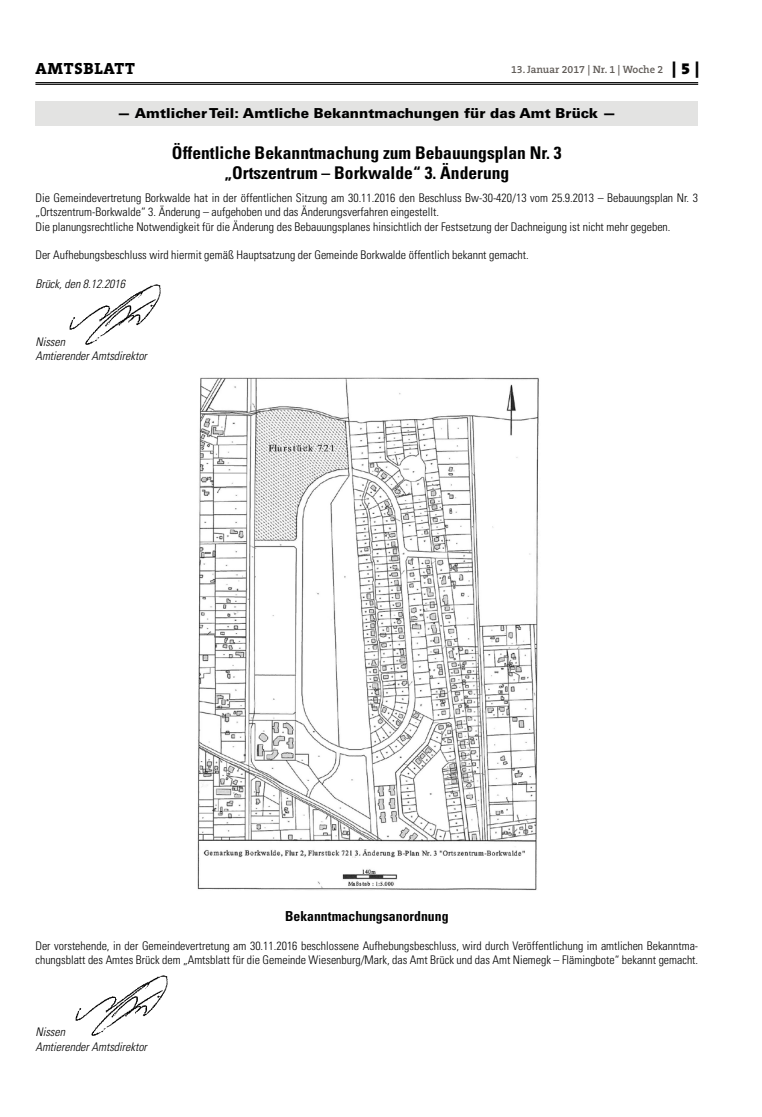
<style>
.page{position:relative;width:762px;height:1117px;background:#fff}
.page>*{position:absolute;margin:0;border:0;box-sizing:border-box;transform-origin:0 0}
.t1{font:700 condensed 17.5px/20px "Univers";color:#000;text-align:center}
.t2{font:800 16.25px "The Serif B W8";letter-spacing:.045em;color:#000}
.t3{font:900 13.75px "Univers";letter-spacing:.005em;color:#000}
.t4{font:700 condensed 13.75px "Univers";color:#000}
.t5{font:300 condensed 11.88px/14.4px "Univers";color:#000}
.t6{font:italic 300 condensed 11.88px/14.4px "Univers";color:#000}
.t7{font:600 10.62px "The Serif B W6";color:#615c58}
.s1{font-family:"The Serif B W9";font-weight:900;font-size:16.25px;color:#000}
</style>
<div class="page">
<hr style="left:35px;top:82px;width:663px;height:1px;background:#000">
<hr style="left:35px;top:84px;width:663px;height:1px;background:#000">
<div style="left:35px;top:101px;width:663px;height:25px;background:#e3e3e2"></div>
<img style="left:69px;top:284px;width:92px;height:61px">
<img style="left:197px;top:377px;width:342px;height:512px">
<img style="left:75px;top:975px;width:93px;height:60px">
<h2 class="t2" style="left:36px;top:58px;width:101px">AMTSBLATT</h2>
<p class="t7" style="left:511px;top:63px;width:190px">13. Januar 2017 | Nr. 1 | Woche 2 <span class="s1">| 5 |</span></p>
<p class="t3" style="left:117px;top:104px;width:500px">— Amtlicher Teil: Amtliche Bekanntmachungen für das Amt Brück —</p>
<h1 class="t1" style="left:172px;top:142px;width:391px">Öffentliche Bekanntmachung zum Bebauungsplan Nr. 3 „Ortszentrum – Borkwalde“ 3. Änderung</h1>
<p class="t5" style="left:35px;top:190px;width:664px">Die Gemeindevertretung Borkwalde hat in der öffentlichen Sitzung am 30.11.2016 den Beschluss Bw-30-420/13 vom 25.9.2013 – Bebauungsplan Nr. 3 „Ortszentrum-Borkwalde“ 3. Änderung – aufgehoben und das Änderungsverfahren eingestellt.<br>Die planungsrechtliche Notwendigkeit für die Änderung des Bebauungsplanes hinsichtlich der Festsetzung der Dachneigung ist nicht mehr gegeben.</p>
<p class="t5" style="left:35px;top:248px;width:495px">Der Aufhebungsbeschluss wird hiermit gemäß Hauptsatzung der Gemeinde Borkwalde öffentlich bekannt gemacht.</p>
<p class="t6" style="left:35px;top:277px;width:91px">Brück, den 8.12.2016</p>
<p class="t6" style="left:35px;top:334px;width:113px">Nissen<br>Amtierender Amtsdirektor</p>
<p class="t4" style="left:285px;top:907px;width:165px">Bekanntmachungsanordnung</p>
<p class="t5" style="left:35px;top:938px;width:664px">Der vorstehende, in der Gemeindevertretung am 30.11.2016 beschlossene Aufhebungsbeschluss, wird durch Veröffentlichung im amtlichen Bekanntma&shy;chungsblatt des Amtes Brück dem „Amtsblatt für die Gemeinde Wiesenburg/Mark, das Amt Brück und das Amt Niemegk – Flämingbote“ bekannt gemacht.</p>
<p class="t6" style="left:35px;top:1024px;width:113px">Nissen<br>Amtierender Amtsdirektor</p>
</div>
